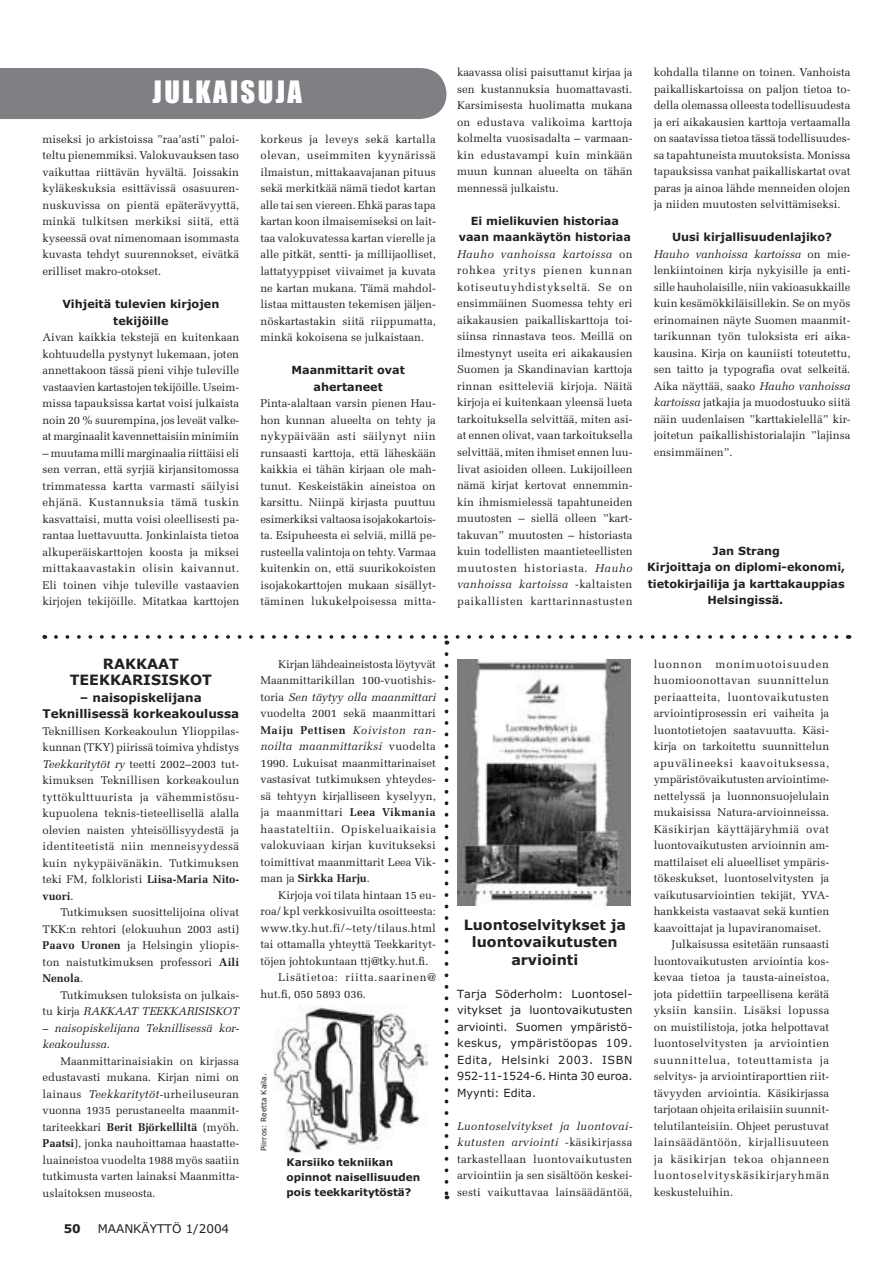
<style>
.page{position:relative;width:893px;height:1263px;background:#fff}
.page>*{position:absolute;margin:0;border:0;box-sizing:border-box;transform-origin:0 0}
.Tunnusotsikko{font:28.5px "MS Impact";letter-spacing:.085em;color:#fff}
.Väliotsikko_1{font:700 14.25px/16.5px "MS Verdana";color:#212125;text-align:center}
.Väliotsikko_1-2{font:700 12px/16.5px "MS Verdana";color:#212125;text-align:center}
.t1{font:12px "MS Verdana";color:#212125}
.Nelipalstaensi{font:11.25px/16.5px "Melior";color:#212125;text-align:justify}
.Nelipalstaleipis{font:11.25px/16.5px "Melior";color:#212125;text-align:justify}
.Julkaisukuvaus{font:11.25px/16.5px "MS Verdana";color:#212125;text-align:justify}
.Nelipalstaväliotsikko{font:700 11.25px/16.5px "MS Verdana";color:#212125;text-align:center}
.Kirjoittaja_2{font:700 11.25px/16.5px "MS Verdana";color:#212125;text-align:center}
.Nelipalstaleipis-2{font:italic 11.25px/16.5px "Melior";color:#212125}
.Nelipalstaleipis-3{font:11.25px/16.5px "Melior";letter-spacing:.06em;color:#212125}
.Kuvateksti{font:700 10.5px/15px "MS Verdana";color:#212125}
.Copyright{font:7.5px "MS Verdana";color:#212125}
.s1{font-style:italic}
.s2{font-weight:700}
.s3{font-style:normal}
</style>
<div class="page">
<div style="left:0;top:68px;width:446px;height:51px;background:#807f83"></div>
<svg style="left:44px;top:635px;width:806px;height:564px"></svg>
<img style="left:457px;top:659px;width:174px;height:247px">
<p class="Tunnusotsikko" style="left:153px;top:70px;width:151px">JULKAISUJA</p>
<p class="Nelipalstaensi" style="left:43px;top:131px;width:198px">miseksi jo arkistoissa ”raa’asti” paloi&shy;teltu pienemmiksi. Valokuvauksen taso vaikuttaa riittävän hyvältä. Joissakin kyläkeskuksia esittävissä osasuuren&shy;nuskuvissa on pientä epäterävyyttä, minkä tulkitsen merkiksi siitä, että kyseessä ovat nimenomaan isommasta kuvasta tehdyt suurennokset, eivätkä erilliset makro-otokset.</p>
<p class="Nelipalstaväliotsikko" style="left:62px;top:295px;width:159px">Vihjeitä tulevien kirjojen tekijöille</p>
<p class="Nelipalstaensi" style="left:43px;top:329px;width:198px">Aivan kaikkia tekstejä en kuitenkaan kohtuudella pystynyt lukemaan, joten annettakoon tässä pieni vihje tuleville vastaavien kartastojen tekijöille. Useim&shy;missa tapauksissa kartat voisi julkaista noin 20 % suurempina, jos leveät valke&shy;at marginaalit kavennettaisiin minimiin</p>
<p class="Nelipalstaensi" style="left:43px;top:444px;width:198px">– muutama milli marginaalia riittäisi eli sen verran, että syrjiä kirjansitomossa trimmatessa kartta varmasti säilyisi ehjänä. Kustannuksia tämä tuskin kasvattaisi, mutta voisi oleellisesti pa&shy;rantaa luettavuutta. Jonkinlaista tietoa alkuperäiskarttojen koosta ja miksei mittakaavastakin olisin kaivannut.<br>Eli toinen vihje tuleville vastaavien kirjojen tekijöille. Mitatkaa karttojen</p>
<p class="Väliotsikko_1" style="left:70px;top:655px;width:143px">RAKKAAT<br>TEEKKARISISKOT</p>
<p class="Väliotsikko_1-2" style="left:43px;top:689px;width:198px">– naisopiskelijana<br>Teknillisessä korkeakoulussa</p>
<p class="Nelipalstaensi" style="left:43px;top:723px;width:198px">Teknillisen Korkeakoulun Ylioppilas&shy;kunnan (TKY) piirissä toimiva yhdistys <span class="s1">Teekkaritytöt ry</span> teetti 2002–2003 tut&shy;kimuksen Teknillisen korkeakoulun tyttökulttuurista ja vähemmistösu&shy;kupuolena teknis-tieteellisellä alalla olevien naisten yhteisöllisyydestä ja identiteetistä niin menneisyydessä kuin nykypäivänäkin. Tutkimuksen teki FM, folkloristi <span class="s2">Liisa-Maria Nito&shy;vuori</span>.</p>
<p class="Nelipalstaleipis" style="left:43px;top:904px;width:198px;text-indent:18px">Tutkimuksen suosittelijoina olivat TKK:n rehtori (elokuuhun 2003 asti)<br><span class="s2">Paavo Uronen</span> ja Helsingin yliopis&shy;ton naistutkimuksen professori <span class="s2">Aili Nenola</span>.</p>
<p class="Nelipalstaleipis" style="left:43px;top:987px;width:198px;text-align:right">Tutkimuksen tuloksista on julkais-<br>tu kirja <span class="s1">RAKKAAT TEEKKARISISKOT</span></p>
<p class="Nelipalstaleipis-2" style="left:43px;top:1020px;width:198px">– naisopiskelijana Teknillisessä kor&shy;keakoulussa<span class="s3">.</span></p>
<p class="Nelipalstaleipis" style="left:43px;top:1053px;width:198px;text-indent:18px">Maanmittarinaisiakin on kirjassa edustavasti mukana. Kirjan nimi on lainaus <span class="s1">Teekkaritytöt-</span>urheiluseuran vuonna 1935 perustaneelta maanmit&shy;tariteekkari <span class="s2">Berit Björkelliltä</span> (myöh.<br><span class="s2">Paatsi</span>), jonka nauhoittamaa haastatte&shy;luaineistoa vuodelta 1988 myös saatiin tutkimusta varten lainaksi Maanmitta&shy;uslaitoksen museosta.</p>
<p class="Väliotsikko_1-2" style="left:64px;top:1220px;width:19px">50</p>
<p class="t1" style="left:98px;top:1221px;width:133px">MAANKÄYTTÖ 1/2004</p>
<p class="Nelipalstaensi" style="left:260px;top:131px;width:177px">korkeus ja leveys sekä kartalla olevan, useimmiten kyynärissä ilmaistun, mittakaavajanan pituus sekä merkitkää nämä tiedot kartan alle tai sen viereen. Ehkä paras tapa kartan koon ilmaisemiseksi on lait&shy;taa valokuvatessa kartan vierelle ja alle pitkät, sentti- ja millijaolliset, lattatyyppiset viivaimet ja kuvata ne kartan mukana. Tämä mahdol&shy;listaa mittausten tekemisen jäljen&shy;nöskartastakin siitä riippumatta, minkä kokoisena se julkaistaan.</p>
<p class="Nelipalstaväliotsikko" style="left:291px;top:361px;width:115px">Maanmittarit ovat ahertaneet</p>
<p class="Nelipalstaensi" style="left:260px;top:395px;width:177px">Pinta-alaltaan varsin pienen Hau&shy;hon kunnan alueelta on tehty ja nykypäivään asti säilynyt niin runsaasti karttoja, että läheskään kaikkia ei tähän kirjaan ole mah&shy;tunut. Keskeistäkin aineistoa on karsittu. Niinpä kirjasta puuttuu esimerkiksi valtaosa isojakokartois&shy;ta. Esipuheesta ei selviä, millä pe&shy;rusteella valintoja on tehty. Varmaa kuitenkin on, että suurikokoisten isojakokarttojen mukaan sisällyt&shy;täminen lukukelpoisessa mitta-</p>
<p class="Nelipalstaleipis" style="left:260px;top:655px;width:177px;text-indent:18px">Kirjan lähdeaineistosta löytyvät Maanmittarikillan 100-vuotishis&shy;toria <span class="s1">Sen täytyy olla maanmittari </span>vuodelta 2001 sekä maanmittari <span class="s2">Maiju Pettisen</span> <span class="s1">Koiviston ran&shy;noilta maanmittariksi</span> vuodelta 1990. Lukuisat maanmittarinaiset vastasivat tutkimuksen yhteydes&shy;sä tehtyyn kirjalliseen kyselyyn, ja maanmittari <span class="s2">Leea Vikmania </span>haastateltiin. Opiskeluaikaisia valokuviaan kirjan kuvitukseksi toimittivat maanmittarit Leea Vik&shy;man ja <span class="s2">Sirkka Harju</span>.</p>
<p class="Nelipalstaleipis" style="left:260px;top:886px;width:177px;text-indent:18px">Kirjoja voi tilata hintaan 15 eu&shy;roa/ kpl verkkosivuilta osoitteesta: www.tky.hut.fi/~tety/tilaus.html tai ottamalla yhteyttä Teekkarityt&shy;töjen johtokuntaan ttj@tky.hut.fi.</p>
<p class="Nelipalstaleipis-3" style="left:260px;top:969px;width:177px;text-indent:18px">Lisätietoa: riitta.saarinen@ hut.fi, 050 5893 036.</p>
<p class="Copyright" style="left:259px;top:1151px;width:79px;rotate:-90deg">Piirros: Reetta Kaila.</p>
<p class="Kuvateksti" style="left:287px;top:1155px;width:135px">Karsiiko tekniikan opinnot naisellisuuden pois teekkaritytöstä?</p>
<p class="Nelipalstaensi" style="left:457px;top:64px;width:177px">kaavassa olisi paisuttanut kirjaa ja sen kustannuksia huomattavasti.<br>Karsimisesta huolimatta mukana on edustava valikoima karttoja kolmelta vuosisadalta – varmaan&shy;kin edustavampi kuin minkään muun kunnan alueelta on tähän mennessä julkaistu.</p>
<p class="Nelipalstaväliotsikko" style="left:459px;top:212px;width:174px">Ei mielikuvien historiaa vaan maankäytön historiaa</p>
<p class="Nelipalstaensi" style="left:457px;top:246px;width:177px"><span class="s1">Hauho vanhoissa kartoissa</span> on rohkea yritys pienen kunnan kotiseutuyhdistykseltä. Se on ensimmäinen Suomessa tehty eri aikakausien paikalliskarttoja toi&shy;siinsa rinnastava teos. Meillä on ilmestynyt useita eri aikakausien Suomen ja Skandinavian karttoja rinnan esitteleviä kirjoja. Näitä kirjoja ei kuitenkaan yleensä lueta tarkoituksella selvittää, miten asi&shy;at ennen olivat, vaan tarkoituksella selvittää, miten ihmiset ennen luu&shy;livat asioiden olleen. Lukijoilleen nämä kirjat kertovat ennemmin&shy;kin ihmismielessä tapahtuneiden muutosten – siellä olleen ”kart&shy;takuvan” muutosten – historiasta kuin todellisten maantieteellisten muutosten historiasta. <span class="s1">Hauho vanhoissa kartoissa</span> -kaltaisten paikallisten karttarinnastusten</p>
<p class="Nelipalstaensi" style="left:654px;top:64px;width:198px">kohdalla tilanne on toinen. Vanhoista paikalliskartoissa on paljon tietoa to&shy;della olemassa olleesta todellisuudesta ja eri aikakausien karttoja vertaamalla on saatavissa tietoa tässä todellisuudes&shy;sa tapahtuneista muutoksista. Monissa tapauksissa vanhat paikalliskartat ovat paras ja ainoa lähde menneiden olojen ja niiden muutosten selvittämiseksi.</p>
<p class="Nelipalstaväliotsikko" style="left:672px;top:229px;width:162px">Uusi kirjallisuudenlajiko?</p>
<p class="Nelipalstaensi" style="left:654px;top:246px;width:198px"><span class="s1">Hauho vanhoissa kartoissa</span> on mie&shy;lenkiintoinen kirja nykyisille ja enti&shy;sille hauholaisille, niin vakioasukkaille kuin kesämökkiläisillekin. Se on myös erinomainen näyte Suomen maanmit&shy;tarikunnan työn tuloksista eri aika&shy;kausina. Kirja on kauniisti toteutettu, sen taitto ja typografia ovat selkeitä.<br>Aika näyttää, saako <span class="s1">Hauho vanhoissa kartoissa</span> jatkajia ja muodostuuko siitä näin uudenlaisen ”karttakielellä” kir&shy;joitetun paikallishistorialajin ”lajinsa ensimmäinen”.</p>
<p class="Kirjoittaja_2" style="left:647px;top:542px;width:200px">Jan Strang<br>Kirjoittaja on diplomi-ekonomi, tietokirjailija ja karttakauppias<br>Helsingissä.</p>
<p class="Väliotsikko_1" style="left:464px;top:916px;width:164px">Luontoselvitykset ja luontovaikutusten</p>
<p class="Väliotsikko_1" style="left:511px;top:951px;width:68px">arviointi</p>
<p class="Julkaisukuvaus" style="left:457px;top:985px;width:177px">Tarja Söderholm: Luontosel&shy;vitykset ja luontovaikutusten arviointi. Suomen ympäristö&shy;keskus, ympäristöopas 109.<br>Edita, Helsinki 2003. ISBN 952-11-1524-6. Hinta 30 euroa.<br>Myynti: Edita.</p>
<p class="Nelipalstaensi" style="left:457px;top:1118px;width:177px"><span class="s1">Luontoselvitykset ja luontovai&shy;kutusten arviointi</span> -käsikirjassa tarkastellaan luontovaikutusten arviointiin ja sen sisältöön keskei&shy;sesti vaikuttavaa lainsäädäntöä,</p>
<p class="Nelipalstaensi" style="left:654px;top:655px;width:177px">luonnon monimuotoisuuden huomioonottavan suunnittelun periaatteita, luontovaikutusten arviointiprosessin eri vaiheita ja luontotietojen saatavuutta. Käsi&shy;kirja on tarkoitettu suunnittelun apuvälineeksi kaavoituksessa, ympäristövaikutusten arviointime&shy;nettelyssä ja luonnonsuojelulain mukaisissa Natura-arvioinneissa.<br>Käsikirjan käyttäjäryhmiä ovat luontovaikutusten arvioinnin am&shy;mattilaiset eli alueelliset ympäris&shy;tökeskukset, luontoselvitysten ja vaikutusarviointien tekijät, YVA&shy;hankkeista vastaavat sekä kuntien kaavoittajat ja lupaviranomaiset.</p>
<p class="Nelipalstaleipis" style="left:654px;top:936px;width:177px;text-indent:18px">Julkaisussa esitetään runsaasti luontovaikutusten arviointia kos&shy;kevaa tietoa ja tausta-aineistoa, jota pidettiin tarpeellisena kerätä yksiin kansiin. Lisäksi lopussa on muistilistoja, jotka helpottavat luontoselvitysten ja arviointien suunnittelua, toteuttamista ja selvitys- ja arviointiraporttien riit&shy;tävyyden arviointia. Käsikirjassa tarjotaan ohjeita erilaisiin suunnit&shy;telutilanteisiin. Ohjeet perustuvat lainsäädäntöön, kirjallisuuteen ja käsikirjan tekoa ohjanneen luontoselvityskäsikirjaryhmän keskusteluihin.</p>
</div>
